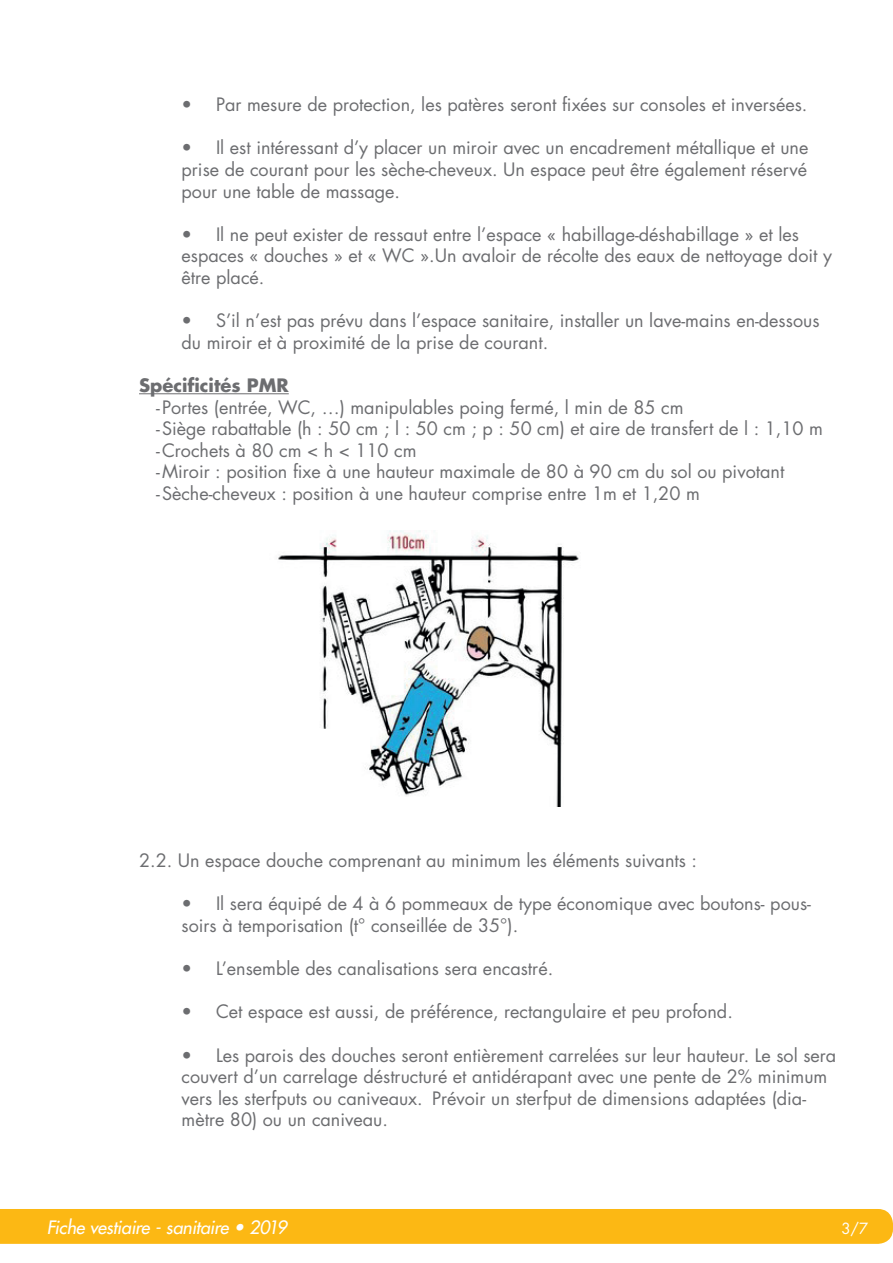
<style>
.page{position:relative;width:893px;height:1263px;background:#fff}
.page>*{position:absolute;margin:0;border:0;box-sizing:border-box;transform-origin:0 0}
.t1{font:18px/21.6px "Futura";color:#6c6d70}
.t2{font:italic 18px "Futura";letter-spacing:-.02em;color:#fff}
.t3{font:700 18px "Futura";color:#6c6d70}
.t4{font:15px "Futura";color:#fff}
</style>
<div class="page">
<div style="left:0;top:1209px;width:893px;height:35px;background:#fcb814"></div>
<hr style="left:139px;top:393px;width:150px;height:1px;background:#6c6d70">
<img style="left:278px;top:531px;width:301px;height:276px">
<p class="t1" style="left:182px;top:94px;width:627px">• Par mesure de protection, les patères seront fixées sur consoles et inversées.</p>
<p class="t1" style="left:182px;top:137px;width:628px;text-align:justify">• Il est intéressant d’y placer un miroir avec un encadrement métallique et une prise de courant pour les sèche-cheveux. Un espace peut être également réservé pour une table de massage.</p>
<p class="t1" style="left:182px;top:224px;width:652px">• Il ne peut exister de ressaut entre l’espace « habillage-déshabillage » et les espaces « douches » et « WC ».Un avaloir de récolte des eaux de nettoyage doit y être placé.</p>
<p class="t1" style="left:182px;top:310px;width:639px">• S’il n’est pas prévu dans l’espace sanitaire, installer un lave-mains en-dessous du miroir et à proximité de la prise de courant.</p>
<p class="t3" style="left:139px;top:373px;width:151px">Spécificités PMR</p>
<p class="t1" style="left:156px;top:396px;width:529px">-Portes (entrée, WC, …) manipulables poing fermé, l min de 85 cm</p>
<p class="t1" style="left:156px;top:418px;width:668px">-Siège rabattable (h : 50 cm ; l : 50 cm ; p : 50 cm) et aire de transfert de l : 1,10 m</p>
<p class="t1" style="left:156px;top:440px;width:262px">-Crochets à 80 cm &lt; h &lt; 110 cm</p>
<p class="t1" style="left:156px;top:461px;width:630px">-Miroir : position fixe à une hauteur maximale de 80 à 90 cm du sol ou pivotant</p>
<p class="t1" style="left:156px;top:483px;width:545px">-Sèche-cheveux : position à une hauteur comprise entre 1m et 1,20 m</p>
<p class="t1" style="left:139px;top:850px;width:560px">2.2. Un espace douche comprenant au minimum les éléments suivants :</p>
<p class="t1" style="left:182px;top:893px;width:631px">• Il sera équipé de 4 à 6 pommeaux de type économique avec boutons- pous&shy;soirs à temporisation (t° conseillée de 35°).</p>
<p class="t1" style="left:182px;top:958px;width:373px">• L’ensemble des canalisations sera encastré.</p>
<p class="t1" style="left:182px;top:1001px;width:553px">• Cet espace est aussi, de préférence, rectangulaire et peu profond.</p>
<p class="t1" style="left:182px;top:1044px;width:656px">• Les parois des douches seront entièrement carrelées sur leur hauteur. Le sol sera couvert d’un carrelage déstructuré et antidérapant avec une pente de 2% minimum vers les sterfputs ou caniveaux. Prévoir un sterfput de dimensions adaptées (dia&shy;mètre 80) ou un caniveau.</p>
<p class="t2" style="left:47px;top:1215px;width:242px">Fiche vestiaire - sanitaire • 2019</p>
<p class="t4" style="left:841px;top:1218px;width:29px">3/7</p>
</div>
